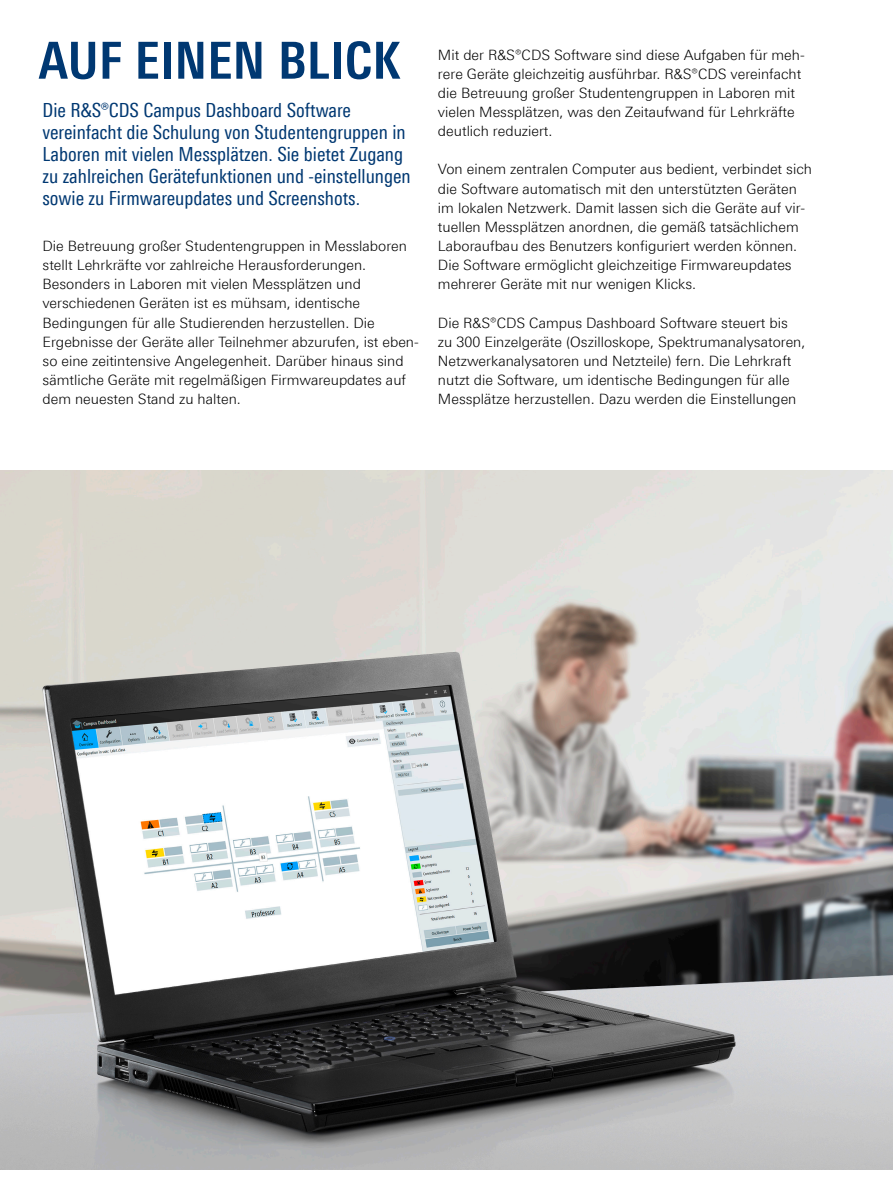
<style>
.page{position:relative;width:893px;height:1191px;background:#fff}
.page>*{position:absolute;margin:0;border:0;box-sizing:border-box;transform-origin:0 0}
.t1{font:700 51px "Linotype Univers 620 Cn";letter-spacing:.01em;color:#003872}
.Teaser{font:19.5px/22px "Linotype Univers 420 Cn";color:#003872}
.Haupttext{font:300 14.25px/19.2px "Linotype Univers 330";color:#000}
</style>
<div class="page">
<img style="left:0;top:470px;width:893px;height:699px">
<h1 class="t1" style="left:39px;top:30px;width:363px">AUF EINEN BLICK</h1>
<p class="Teaser" style="left:43px;top:99px;width:370px">Die R&amp;S®CDS Campus Dashboard Software vereinfacht die Schulung von Studentengruppen in Laboren mit vielen Messplätzen. Sie bietet Zugang zu zahlreichen Gerätefunktionen und -einstellungen sowie zu Firmwareupdates und Screenshots.</p>
<p class="Haupttext" style="left:43px;top:236px;width:378px">Die Betreuung großer Studentengruppen in Messlaboren stellt Lehrkräfte vor zahlreiche Herausforderungen.<br>Besonders in Laboren mit vielen Messplätzen und verschiedenen Geräten ist es mühsam, identische Bedingungen für alle Studierenden herzustellen. Die Ergebnisse der Geräte aller Teilnehmer abzurufen, ist eben&shy;so eine zeitintensive Angelegenheit. Darüber hinaus sind sämtliche Geräte mit regelmäßigen Firmwareupdates auf dem neuesten Stand zu halten.</p>
<p class="Haupttext" style="left:438px;top:45px;width:368px">Mit der R&amp;S®CDS Software sind diese Aufgaben für meh&shy;rere Geräte gleichzeitig ausführbar. R&amp;S®CDS vereinfacht die Betreuung großer Studentengruppen in Laboren mit vielen Messplätzen, was den Zeitaufwand für Lehrkräfte deutlich reduziert.</p>
<p class="Haupttext" style="left:438px;top:160px;width:375px">Von einem zentralen Computer aus bedient, verbindet sich die Software automatisch mit den unterstützten Geräten im lokalen Netzwerk. Damit lassen sich die Geräte auf vir&shy;tuellen Messplätzen anordnen, die gemäß tatsächlichem Laboraufbau des Benutzers konfiguriert werden können.<br>Die Software ermöglicht gleichzeitige Firmwareupdates mehrerer Geräte mit nur wenigen Klicks.</p>
<p class="Haupttext" style="left:438px;top:313px;width:369px">Die R&amp;S®CDS Campus Dashboard Software steuert bis zu 300 Einzelgeräte (Oszilloskope, Spektrumanalysatoren, Netzwerkanalysatoren und Netzteile) fern. Die Lehrkraft nutzt die Software, um identische Bedingungen für alle Messplätze herzustellen. Dazu werden die Einstellungen</p>
</div>
